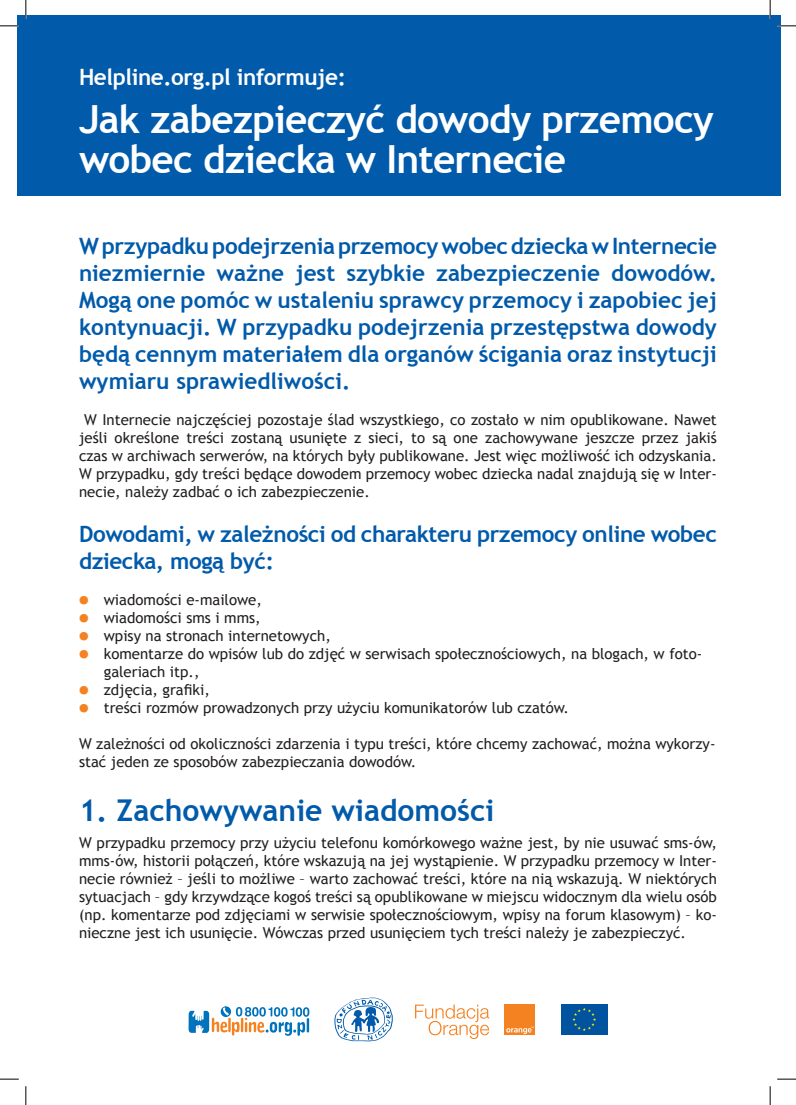
<style>
.page{position:relative;width:796px;height:1105px;background:#fff}
.page>*{position:absolute;margin:0;border:0;box-sizing:border-box;transform-origin:0 0}
.Normalny{font:700 38.75px/40px "Trebuchet MS";letter-spacing:-.02em;color:#fff}
.Normalny-2{font:700 30px "Trebuchet MS";color:#015aaa}
.Normalny-3{font:700 22.5px/27px "Trebuchet MS";letter-spacing:-.02em;color:#015aaa;text-align:justify}
.Normalny-4{font:700 22.5px "Trebuchet MS";letter-spacing:-.02em;color:#fff}
.Normalny-5{font:15px/18px "Trebuchet MS";color:#231f20;text-align:justify}
</style>
<div class="page">
<div style="left:18px;top:15px;width:763px;height:181px;background:#015aaa"></div>
<div style="left:561px;top:1003px;width:46px;height:31px;background:#0153a0"></div>
<svg style="left:572px;top:1008px;width:24px;height:22px"></svg>
<div style="left:504px;top:1004px;width:31px;height:30px;background:#f58220"></div>
<svg style="left:506px;top:1026px;width:28px;height:7px"></svg>
<svg style="left:415px;top:1004px;width:74px;height:34px"></svg>
<svg style="left:334px;top:997px;width:59px;height:43px"></svg>
<svg style="left:189px;top:1006px;width:120px;height:29px"></svg>
<svg style="left:0;top:25px;width:19px;height:2px"></svg>
<svg style="left:777px;top:25px;width:19px;height:2px"></svg>
<svg style="left:0;top:1078px;width:19px;height:1px"></svg>
<svg style="left:777px;top:1078px;width:19px;height:1px"></svg>
<svg style="left:25px;top:0;width:2px;height:19px"></svg>
<svg style="left:25px;top:1086px;width:2px;height:18px"></svg>
<svg style="left:769px;top:0;width:2px;height:19px"></svg>
<svg style="left:769px;top:1086px;width:2px;height:18px"></svg>
<p class="Normalny-4" style="left:79px;top:63px;width:268px">Helpline.org.pl informuje:</p>
<p class="Normalny" style="left:79px;top:99px;width:636px">Jak zabezpieczyć dowody przemocy wobec dziecka w Internecie</p>
<p class="Normalny-3" style="left:79px;top:232px;width:639px">W przypadku podejrzenia przemocy wobec dziecka w Internecie niezmiernie ważne jest szybkie zabezpieczenie dowodów.<br>Mogą one pomóc w ustaleniu sprawcy przemocy i zapobiec jej kontynuacji. W przypadku podejrzenia przestępstwa dowody będą cennym materiałem dla organów ścigania oraz instytucji wymiaru sprawiedliwości.</p>
<p class="Normalny-5" style="left:79px;top:410px;width:639px;text-indent:5px">W Internecie najczęściej pozostaje ślad wszystkiego, co zostało w nim opublikowane. Nawet jeśli określone treści zostaną usunięte z sieci, to są one zachowywane jeszcze przez jakiś czas w archiwach serwerów, na których były publikowane. Jest więc możliwość ich odzyskania.<br>W przypadku, gdy treści będące dowodem przemocy wobec dziecka nadal znajdują się w Inter&shy;necie, należy zadbać o ich zabezpieczenie.</p>
<p class="Normalny-3" style="left:79px;top:520px;width:639px">Dowodami, w zależności od charakteru przemocy online wobec dziecka, mogą być:</p>
<p class="Normalny-5" style="left:104px;top:590px;width:160px">wiadomości e-mailowe,</p>
<p class="Normalny-5" style="left:104px;top:608px;width:158px">wiadomości sms i mms,</p>
<p class="Normalny-5" style="left:104px;top:626px;width:228px">wpisy na stronach internetowych,</p>
<p class="Normalny-5" style="left:104px;top:644px;width:600px">komentarze do wpisów lub do zdjęć w serwisach społecznościowych, na blogach, w foto&shy;galeriach itp.,</p>
<p class="Normalny-5" style="left:104px;top:680px;width:108px">zdjęcia, grafiki,</p>
<p class="Normalny-5" style="left:104px;top:698px;width:467px">treści rozmów prowadzonych przy użyciu komunikatorów lub czatów.</p>
<p class="Normalny-5" style="left:79px;top:734px;width:638px">W zależności od okoliczności zdarzenia i typu treści, które chcemy zachować, można wykorzy&shy;stać jeden ze sposobów zabezpieczania dowodów.</p>
<p class="Normalny-2" style="left:79px;top:791px;width:417px">1. Zachowywanie wiadomości</p>
<p class="Normalny-5" style="left:79px;top:833px;width:639px">W przypadku przemocy przy użyciu telefonu komórkowego ważne jest, by nie usuwać sms-ów, mms-ów, historii połączeń, które wskazują na jej wystąpienie. W przypadku przemocy w Inter&shy;necie również – jeśli to możliwe – warto zachować treści, które na nią wskazują. W niektórych sytuacjach – gdy krzywdzące kogoś treści są opublikowane w miejscu widocznym dla wielu osób (np. komentarze pod zdjęciami w serwisie społecznościowym, wpisy na forum klasowym) – ko&shy;nieczne jest ich usunięcie. Wówczas przed usunięciem tych treści należy je zabezpieczyć.</p>
</div>
